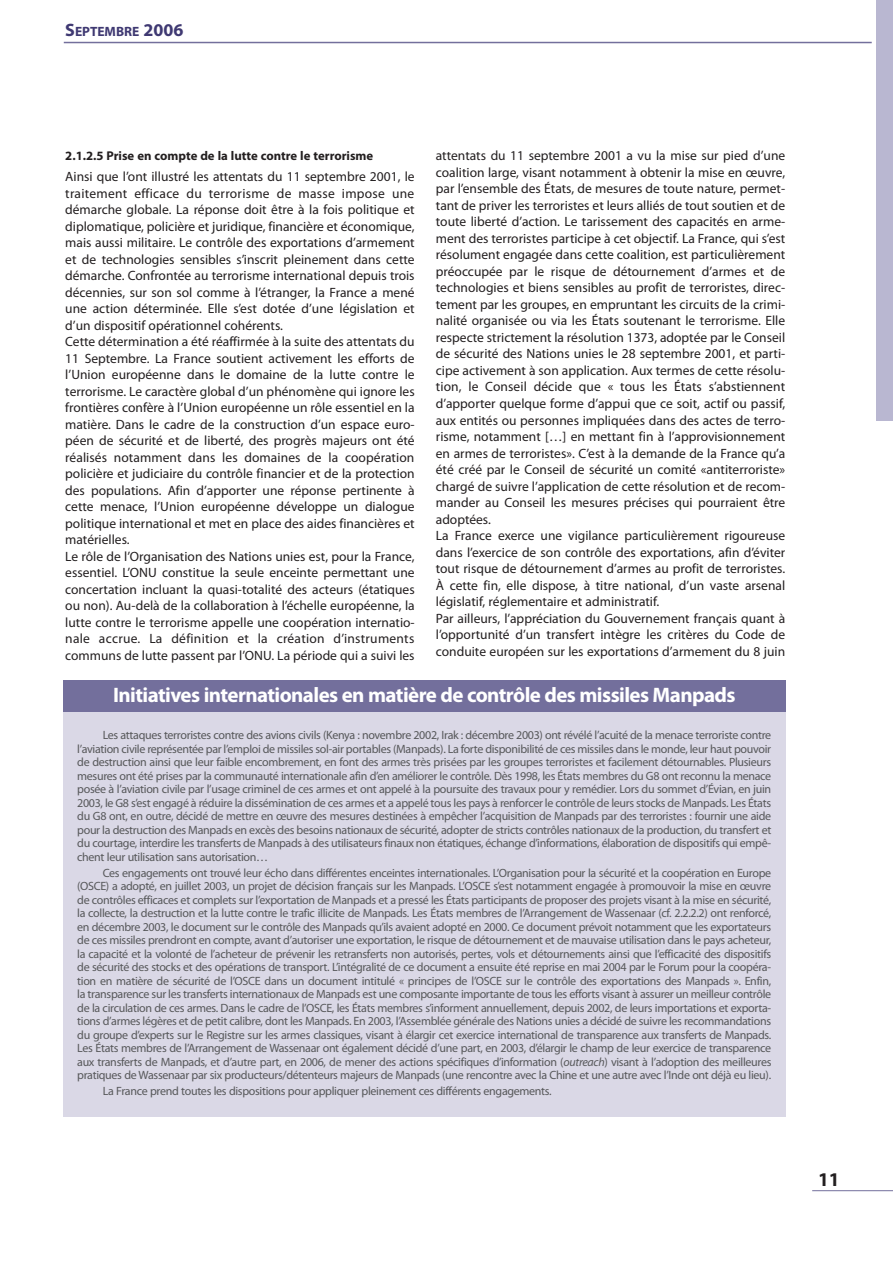
<style>
.page{position:relative;width:893px;height:1263px;background:#fff}
.page>*{position:absolute;margin:0;border:0;box-sizing:border-box;transform-origin:0 0}
.t1{font:700 21px "Myriad Pro";letter-spacing:-.03em;color:#fff}
.t2{font:700 19.5px "Myriad Pro";color:#231f20}
.t3{font:13.5px/16.5px "Myriad Pro";color:#231f20}
.t4{font:700 13.5px "Myriad Pro";color:#3f3972}
.t5{font:700 12.75px "Myriad Pro";color:#231f20}
.t6{font:12px/13.5px "Myriad Pro";letter-spacing:-.025em;color:#57585a;text-align:justify}
.s1{font-size:18px}
.s2{font-style:italic}
</style>
<div class="page">
<hr style="left:812px;top:1190px;width:81px;height:1px;background:#736f9c">
<hr style="left:64px;top:42px;width:808px;height:1px;background:#736f9c">
<div style="left:876px;top:0;width:17px;height:421px;background:#b9b7d1"></div>
<div style="left:63px;top:706px;width:723px;height:410px;background:#dad8e6"></div>
<div style="left:63px;top:680px;width:723px;height:32px;background:#736f9c"></div>
<p class="t4" style="left:65px;top:27px;width:120px"><span class="s1">S</span>EPTEMBRE <span class="s1">2006</span></p>
<p class="t5" style="left:65px;top:151px;width:310px">2.1.2.5 Prise en compte de la lutte contre le terrorisme</p>
<p class="t3" style="left:65px;top:169px;width:351px">Ainsi que l’ont illustré les attentats du 11 septembre 2001, le traitement efficace du terrorisme de masse impose une démarche globale. La réponse doit être à la fois politique et diplomatique, policière et juridique, financière et économique, mais aussi militaire. Le contrôle des exportations d’armement et de technologies sensibles s’inscrit pleinement dans cette démarche. Confrontée au terrorisme international depuis trois décennies, sur son sol comme à l’étranger, la France a mené une action déterminée. Elle s’est dotée d’une législation et d’un dispositif opérationnel cohérents.<br>Cette détermination a été réaffirmée à la suite des attentats du 11 Septembre. La France soutient activement les efforts de l’Union européenne dans le domaine de la lutte contre le terrorisme. Le caractère global d’un phénomène qui ignore les frontières confère à l’Union européenne un rôle essentiel en la matière. Dans le cadre de la construction d’un espace euro&shy;péen de sécurité et de liberté, des progrès majeurs ont été réalisés notamment dans les domaines de la coopération policière et judiciaire du contrôle financier et de la protection des populations. Afin d’apporter une réponse pertinente à cette menace, l’Union européenne développe un dialogue politique international et met en place des aides financières et matérielles.<br>Le rôle de l’Organisation des Nations unies est, pour la France, essentiel. L’ONU constitue la seule enceinte permettant une concertation incluant la quasi-totalité des acteurs (étatiques ou non). Au-delà de la collaboration à l’échelle européenne, la lutte contre le terrorisme appelle une coopération internatio&shy;nale accrue. La définition et la création d’instruments communs de lutte passent par l’ONU. La période qui a suivi les</p>
<p class="t3" style="left:436px;top:149px;width:351px">attentats du 11 septembre 2001 a vu la mise sur pied d’une coalition large, visant notamment à obtenir la mise en œuvre, par l’ensemble des États, de mesures de toute nature, permet&shy;tant de priver les terroristes et leurs alliés de tout soutien et de toute liberté d’action. Le tarissement des capacités en arme&shy;ment des terroristes participe à cet objectif. La France, qui s’est résolument engagée dans cette coalition, est particulièrement préoccupée par le risque de détournement d’armes et de technologies et biens sensibles au profit de terroristes, direc&shy;tement par les groupes, en empruntant les circuits de la crimi&shy;nalité organisée ou via les États soutenant le terrorisme. Elle respecte strictement la résolution 1373, adoptée par le Conseil de sécurité des Nations unies le 28 septembre 2001, et parti&shy;cipe activement à son application. Aux termes de cette résolu&shy;tion, le Conseil décide que « tous les États s’abstiennent d’apporter quelque forme d’appui que ce soit, actif ou passif, aux entités ou personnes impliquées dans des actes de terro&shy;risme, notamment […] en mettant fin à l’approvisionnement en armes de terroristes». C’est à la demande de la France qu’a été créé par le Conseil de sécurité un comité «antiterroriste» chargé de suivre l’application de cette résolution et de recom&shy;mander au Conseil les mesures précises qui pourraient être adoptées.<br>La France exerce une vigilance particulièrement rigoureuse dans l’exercice de son contrôle des exportations, afin d’éviter tout risque de détournement d’armes au profit de terroristes.<br>À cette fin, elle dispose, à titre national, d’un vaste arsenal législatif, réglementaire et administratif.<br>Par ailleurs, l’appréciation du Gouvernement français quant à l’opportunité d’un transfert intègre les critères du Code de conduite européen sur les exportations d’armement du 8 juin</p>
<h1 class="t1" style="left:113px;top:687px;width:624px">Initiatives internationales en matière de contrôle des missiles Manpads</h1>
<p class="t6" style="left:77px;top:730px;width:696px;text-indent:26px">Les attaques terroristes contre des avions civils (Kenya : novembre 2002, Irak : décembre 2003) ont révélé l’acuité de la menace terroriste contre l’aviation civile représentée par l’emploi de missiles sol-air portables (Manpads). La forte disponibilité de ces missiles dans le monde, leur haut pouvoir de destruction ainsi que leur faible encombrement, en font des armes très prisées par les groupes terroristes et facilement détournables. Plusieurs mesures ont été prises par la communauté internationale afin d’en améliorer le contrôle. Dès 1998, les États membres du G8 ont reconnu la menace posée à l’aviation civile par l’usage criminel de ces armes et ont appelé à la poursuite des travaux pour y remédier. Lors du sommet d’Évian, en juin 2003, le G8 s’est engagé à réduire la dissémination de ces armes et a appelé tous les pays à renforcer le contrôle de leurs stocks de Manpads. Les États du G8 ont, en outre, décidé de mettre en œuvre des mesures destinées à empêcher l’acquisition de Manpads par des terroristes : fournir une aide pour la destruction des Manpads en excès des besoins nationaux de sécurité, adopter de stricts contrôles nationaux de la production, du transfert et du courtage, interdire les transferts de Manpads à des utilisateurs finaux non étatiques, échange d’informations, élaboration de dispositifs qui empê&shy;chent leur utilisation sans autorisation…</p>
<p class="t6" style="left:77px;top:867px;width:696px;text-indent:26px">Ces engagements ont trouvé leur écho dans différentes enceintes internationales. L’Organisation pour la sécurité et la coopération en Europe (OSCE) a adopté, en juillet 2003, un projet de décision français sur les Manpads. L’OSCE s’est notamment engagée à promouvoir la mise en œuvre de contrôles efficaces et complets sur l’exportation de Manpads et a pressé les États participants de proposer des projets visant à la mise en sécurité, la collecte, la destruction et la lutte contre le trafic illicite de Manpads. Les États membres de l’Arrangement de Wassenaar (cf. 2.2.2.2) ont renforcé, en décembre 2003, le document sur le contrôle des Manpads qu’ils avaient adopté en 2000. Ce document prévoit notamment que les exportateurs de ces missiles prendront en compte, avant d’autoriser une exportation, le risque de détournement et de mauvaise utilisation dans le pays acheteur, la capacité et la volonté de l’acheteur de prévenir les retransferts non autorisés, pertes, vols et détournements ainsi que l’efficacité des dispositifs de sécurité des stocks et des opérations de transport. L’intégralité de ce document a ensuite été reprise en mai 2004 par le Forum pour la coopéra&shy;tion en matière de sécurité de l’OSCE dans un document intitulé « principes de l’OSCE sur le contrôle des exportations des Manpads ». Enfin, la transparence sur les transferts internationaux de Manpads est une composante importante de tous les efforts visant à assurer un meilleur contrôle de la circulation de ces armes. Dans le cadre de l’OSCE, les États membres s’informent annuellement, depuis 2002, de leurs importations et exporta&shy;tions d’armes légères et de petit calibre, dont les Manpads. En 2003, l’Assemblée générale des Nations unies a décidé de suivre les recommandations du groupe d’experts sur le Registre sur les armes classiques, visant à élargir cet exercice international de transparence aux transferts de Manpads.<br>Les États membres de l’Arrangement de Wassenaar ont également décidé d’une part, en 2003, d’élargir le champ de leur exercice de transparence aux transferts de Manpads, et d’autre part, en 2006, de mener des actions spécifiques d’information (<span class="s2">outreach</span>) visant à l’adoption des meilleures pratiques de Wassenaar par six producteurs/détenteurs majeurs de Manpads (une rencontre avec la Chine et une autre avec l’Inde ont déjà eu lieu).</p>
<p class="t6" style="left:103px;top:1085px;width:450px">La France prend toutes les dispositions pour appliquer pleinement ces différents engagements.</p>
<h2 class="t2" style="left:818px;top:1172px;width:23px">11</h2>
</div>
